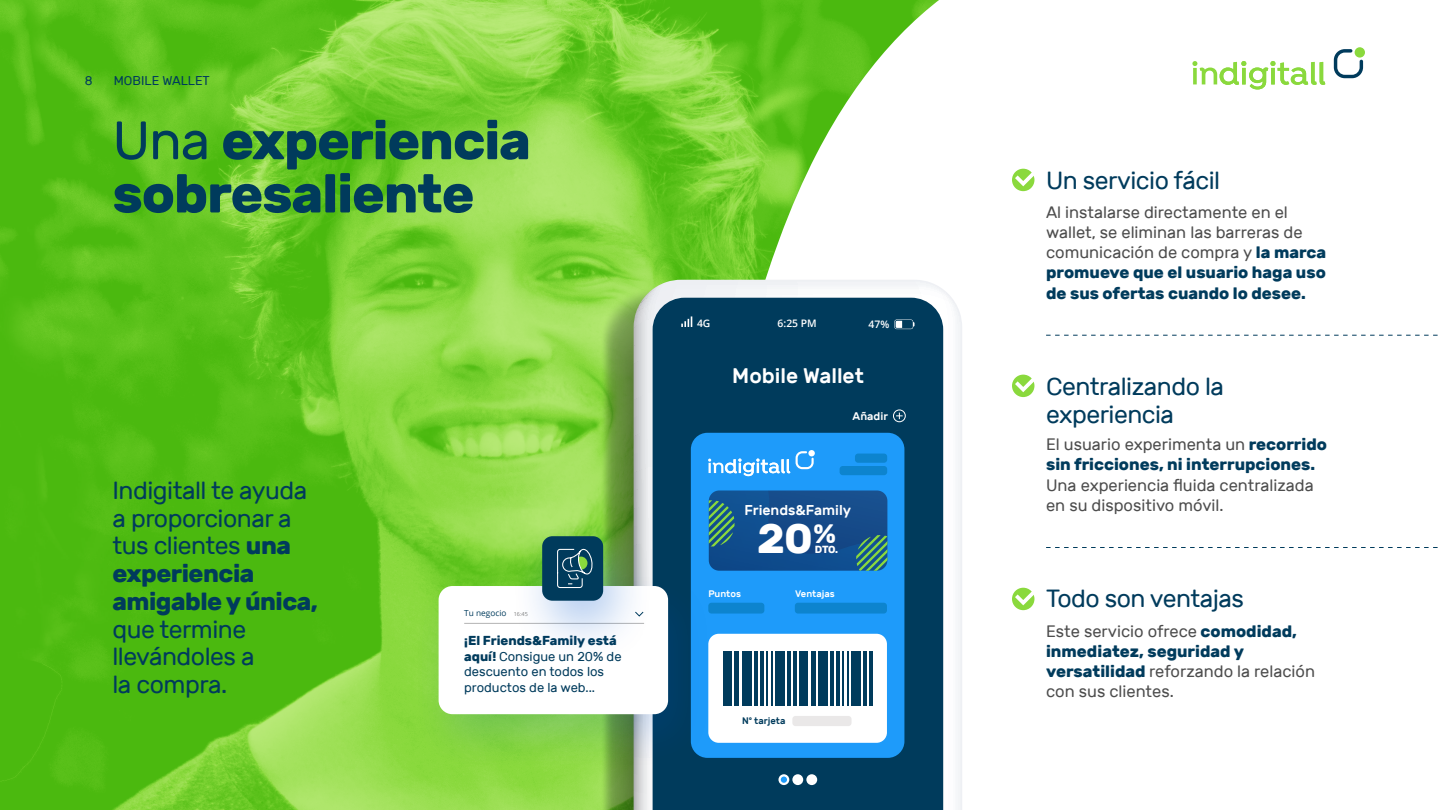
<style>
.page{position:relative;width:1440px;height:810px;background:#fff}
.page>*{position:absolute;margin:0;border:0;box-sizing:border-box;transform-origin:0 0}
.t1{font:700 54px/53.2px "Rubik";letter-spacing:-.02em;color:#003b5c}
.t2{font:700 41.78px "Rubik";color:#fff}
.t3{font:24.75px/27.8px "Rubik";letter-spacing:-.02em;color:#003b5c}
.t4{font:500 21.08px "Rubik";color:#fff}
.t5{font:16.5px/20.2px "Rubik";color:#4d4d4d}
.t6{font:700 16.5px/20.2px "Rubik";color:#003b5c}
.t7{font:500 14.17px "Rubik";color:#fff}
.t8{font:12.98px/15.5px "Rubik";color:#003b5c}
.t9{font:12.75px "Rubik";color:#003b5c}
.t10{font:500 11.02px "Rubik";color:#fff}
.t11{font:600 10.35px "Open Sans";color:#fff}
.t12{font:700 10.35px "Rubik";color:#fff}
.t13{font:500 9.52px "Rubik";color:#fff}
.t14{font:500 9.52px "Rubik";color:#003b5c}
.t15{font:8.32px "Open Sans";color:#003b5c}
.s1{font-weight:400}
.s2{font-weight:700;color:#003b5c}
.s3{font-weight:400;color:#4d4d4d}
.s4{font-weight:700}
.s5{font-size:5.55px;color:#808080}
</style>
<div class="page">
<img style="left:0;top:0;width:616px;height:810px">
<svg style="left:616px;top:0;width:822px;height:611px"></svg>
<svg style="left:634px;top:280px;width:328px;height:530px"></svg>
<div style="left:653px;top:298px;width:290px;height:512px;background:#003b5c"></div>
<svg style="left:681px;top:316px;width:11px;height:11px"></svg>
<svg style="left:894px;top:320px;width:21px;height:9px"></svg>
<div style="left:691px;top:433px;width:213px;height:325px;background:#1e9bfa;border-radius:17px"></div>
<div style="left:708px;top:603px;width:56px;height:11px;background:#0d84ce;border-radius:3px"></div>
<div style="left:795px;top:603px;width:92px;height:11px;background:#0d84ce;border-radius:3px"></div>
<div style="left:708px;top:634px;width:179px;height:109px;background:#fff;border-radius:10px"></div>
<div style="left:792px;top:716px;width:60px;height:10px;background:#eae8e8;border-radius:3px"></div>
<div style="left:723px;top:651px;width:9px;height:55px;background:#003b5c"></div>
<hr style="left:735px;top:651px;width:4px;height:55px;background:#003b5c">
<div style="left:742px;top:651px;width:9px;height:55px;background:#003b5c"></div>
<hr style="left:754px;top:651px;width:3px;height:55px;background:#003b5c">
<hr style="left:760px;top:651px;width:3px;height:55px;background:#003b5c">
<div style="left:775px;top:651px;width:10px;height:55px;background:#003b5c"></div>
<hr style="left:788px;top:651px;width:3px;height:55px;background:#003b5c">
<hr style="left:794px;top:651px;width:3px;height:55px;background:#003b5c">
<hr style="left:766px;top:651px;width:2px;height:55px;background:#003b5c">
<hr style="left:771px;top:651px;width:1px;height:55px;background:#003b5c">
<div style="left:800px;top:651px;width:8px;height:55px;background:#003b5c"></div>
<hr style="left:811px;top:651px;width:4px;height:55px;background:#003b5c">
<div style="left:818px;top:651px;width:10px;height:55px;background:#003b5c"></div>
<hr style="left:831px;top:651px;width:3px;height:55px;background:#003b5c">
<hr style="left:836px;top:651px;width:4px;height:55px;background:#003b5c">
<div style="left:851px;top:651px;width:10px;height:55px;background:#003b5c"></div>
<hr style="left:864px;top:651px;width:3px;height:55px;background:#003b5c">
<hr style="left:870px;top:651px;width:3px;height:55px;background:#003b5c">
<hr style="left:842px;top:651px;width:2px;height:55px;background:#003b5c">
<hr style="left:847px;top:651px;width:1px;height:55px;background:#003b5c">
<svg style="left:778px;top:774px;width:11px;height:11px"></svg>
<div style="left:792px;top:774px;width:11px;height:11px;background:#fff;border-radius:50%"></div>
<div style="left:806px;top:774px;width:11px;height:11px;background:#fff;border-radius:50%"></div>
<svg style="left:781px;top:777px;width:6px;height:6px"></svg>
<div style="left:893px;top:410px;width:13px;height:12px;border:1px solid #fff;border-radius:50%"></div>
<svg style="left:896px;top:413px;width:7px;height:6px"></svg>
<svg style="left:708px;top:458px;width:82px;height:18px"></svg>
<svg style="left:796px;top:451px;width:18px;height:18px"></svg>
<div style="left:840px;top:466px;width:47px;height:9px;background:#0d84ce;border-radius:3px"></div>
<div style="left:855px;top:454px;width:32px;height:9px;background:#0d84ce;border-radius:3px"></div>
<div style="left:709px;top:490px;width:178px;height:81px;background:#134c8c"></div>
<svg style="left:856px;top:535px;width:31px;height:36px"></svg>
<svg style="left:709px;top:500px;width:26px;height:47px"></svg>
<svg style="left:1046px;top:547px;width:392px;height:1px"></svg>
<svg style="left:1046px;top:335px;width:392px;height:1px"></svg>
<svg style="left:1012px;top:588px;width:22px;height:22px"></svg>
<svg style="left:1011px;top:584px;width:31px;height:24px"></svg>
<svg style="left:1012px;top:169px;width:22px;height:22px"></svg>
<svg style="left:1011px;top:165px;width:31px;height:24px"></svg>
<svg style="left:1012px;top:375px;width:22px;height:22px"></svg>
<svg style="left:1011px;top:370px;width:31px;height:25px"></svg>
<div style="left:411px;top:570px;width:303px;height:202px;background:#0056cd;opacity:.15"></div>
<div style="left:439px;top:586px;width:229px;height:128px;background:#fff;border-radius:14px"></div>
<hr style="left:464px;top:623px;width:180px;height:1px;background:#b3b3b3">
<div style="left:511px;top:518px;width:143px;height:146px;background:#0056cd;opacity:.3"></div>
<div style="left:542px;top:536px;width:61px;height:65px;background:#003b5c;border-radius:10px"></div>
<svg style="left:557px;top:548px;width:36px;height:41px"></svg>
<svg style="left:1192px;top:61px;width:133px;height:28px"></svg>
<svg style="left:1355px;top:47px;width:10px;height:11px"></svg>
<svg style="left:1334px;top:49px;width:29px;height:29px"></svg>
<p class="t9" style="left:85px;top:73px;width:9px">8</p>
<p class="t9" style="left:114px;top:73px;width:98px">MOBILE WALLET</p>
<h1 class="t1" style="left:112px;top:114px;width:420px"><span class="s1">Una</span> experiencia sobresaliente</h1>
<p class="t11" style="left:697px;top:316px;width:15px">4G</p>
<p class="t11" style="left:778px;top:316px;width:41px">6:25 PM</p>
<p class="t11" style="left:869px;top:317px;width:22px">47%</p>
<p class="t4" style="left:732px;top:364px;width:133px">Mobile Wallet</p>
<p class="t10" style="left:853px;top:410px;width:37px">Añadir</p>
<h3 class="t3" style="left:1046px;top:167px;width:176px">Un servicio fácil</h3>
<p class="t5" style="left:1046px;top:202px;width:282px">Al instalarse directamente en el wallet, se eliminan las barreras de comunicación de compra y <span class="s2">la marca promueve que el usuario haga uso de sus ofertas cuando lo desee.</span></p>
<h3 class="t3" style="left:1046px;top:373px;width:179px">Centralizando la experiencia</h3>
<p class="t6" style="left:1046px;top:434px;width:282px"><span class="s3">El usuario experimenta un</span> recorrido sin fricciones, ni interrupciones.</p>
<p class="t5" style="left:1046px;top:475px;width:269px">Una experiencia fluida centralizada en su dispositivo móvil.</p>
<h3 class="t3" style="left:112px;top:477px;width:207px">Indigitall te ayuda a proporcionar a tus clientes <span class="s4">una experiencia amigable y única,</span></h3>
<h3 class="t3" style="left:112px;top:616px;width:144px">que termine llevándoles a la compra.</h3>
<p class="t5" style="left:1046px;top:621px;width:271px">Este servicio ofrece <span class="s2">comodidad, inmediatez, seguridad y versatilidad</span> reforzando la relación con sus clientes.</p>
<p class="t7" style="left:744px;top:502px;width:108px">Friends&amp;Family</p>
<h2 class="t2" style="left:757px;top:514px;width:80px">20<sup>%</sup></h2>
<p class="t12" style="left:815px;top:544px;width:25px">DTO.</p>
<h3 class="t3" style="left:1046px;top:585px;width:200px">Todo son ventajas</h3>
<p class="t13" style="left:708px;top:588px;width:34px">Puntos</p>
<p class="t13" style="left:795px;top:588px;width:41px">Ventajas</p>
<p class="t15" style="left:464px;top:608px;width:65px">Tu negocio <span class="s5">16:45</span></p>
<p class="t8" style="left:464px;top:633px;width:159px"><span class="s4">¡El Friends&amp;Family está aquí!</span> Consigue un 20% de descuento en todos los productos de la web...</p>
<p class="t14" style="left:742px;top:715px;width:45px">Nº tarjeta</p>
</div>
